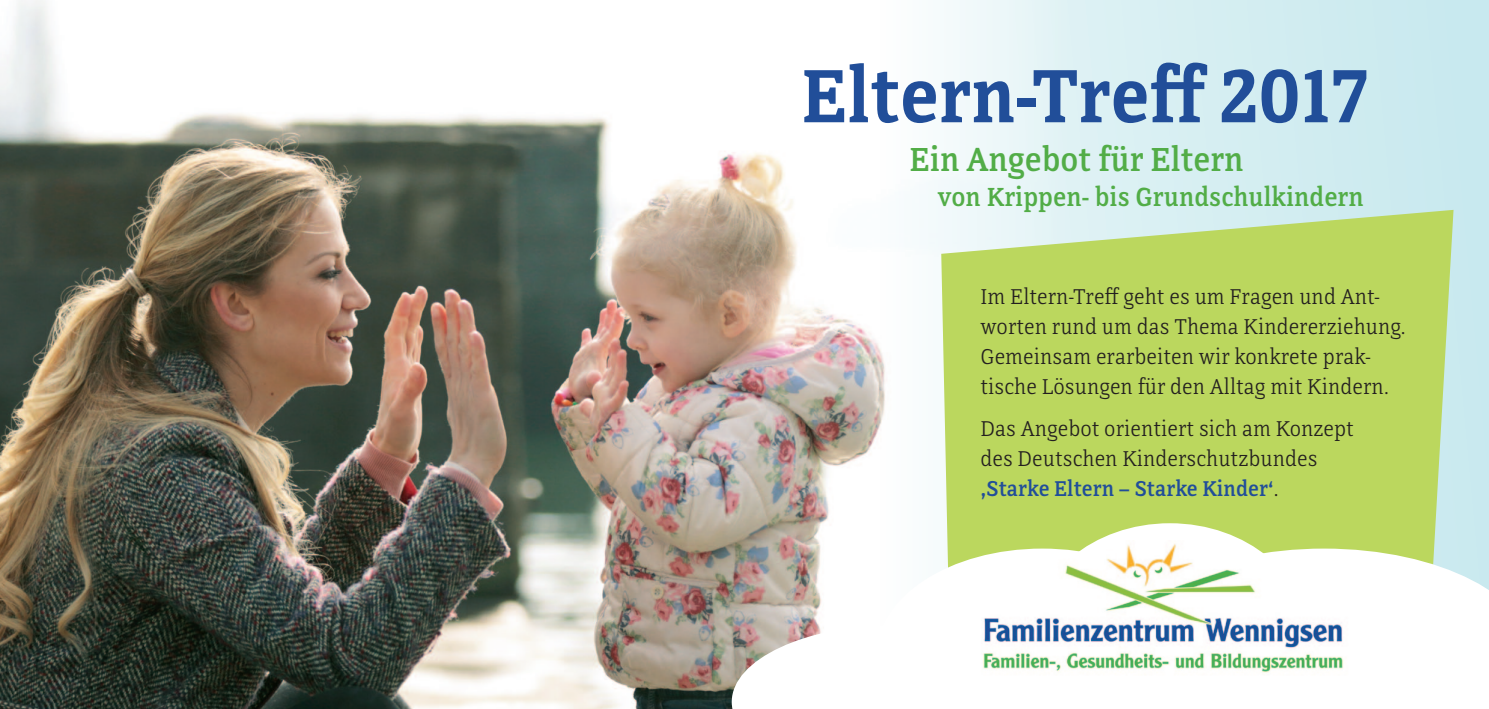
<style>
.page{position:relative;width:1489px;height:709px;background:#fff}
.page>*{position:absolute;margin:0;border:0;box-sizing:border-box;transform-origin:0 0}
.t1{font:600 79.25px "Directa Serif";color:#214e99}
.t2{font:500 35px "Directa Serif";color:#52ad47}
.t3{font:500 27.5px "Directa Serif";color:#52ad47}
.t4{font:300 22.5px/30px "Directa Serif";color:#231f20}
.s1{font-weight:500;color:#214e99}
</style>
<div class="page">
<div style="left:809px;top:0;width:679px;height:709px;background:#d0ecf0"></div>
<img style="left:0;top:0;width:1114px;height:709px">
<svg style="left:941px;top:210px;width:512px;height:338px;background:#bed96b"></svg>
<svg style="left:731px;top:624px;width:144px;height:85px"></svg>
<div style="left:875px;top:548px;width:155px;height:161px;background:#fff"></div>
<svg style="left:1030px;top:523px;width:278px;height:186px;background:#e3eebd"></svg>
<svg style="left:1114px;top:548px;width:374px;height:161px;background:#fbfdfa"></svg>
<img style="left:962px;top:540px;width:400px;height:135px">
<h1 class="t1" style="left:801px;top:47px;width:568px">Eltern-Treff 2017</h1>
<h2 class="t2" style="left:909px;top:138px;width:336px">Ein Angebot für Eltern</h2>
<p class="t3" style="left:937px;top:180px;width:427px">von Krippen- bis Grundschulkindern</p>
<p class="t4" style="left:980px;top:281px;width:427px">Im Eltern-Treff geht es um Fragen und Ant&shy;worten rund um das Thema Kindererziehung.<br>Gemeinsam erarbeiten wir konkrete prak&shy;tische Lösungen für den Alltag mit Kindern.</p>
<p class="t4" style="left:980px;top:413px;width:375px">Das Angebot orientiert sich am Konzept des Deutschen Kinderschutzbundes <span class="s1">‚Starke Eltern – Starke Kinder‘</span>.</p>
</div>
